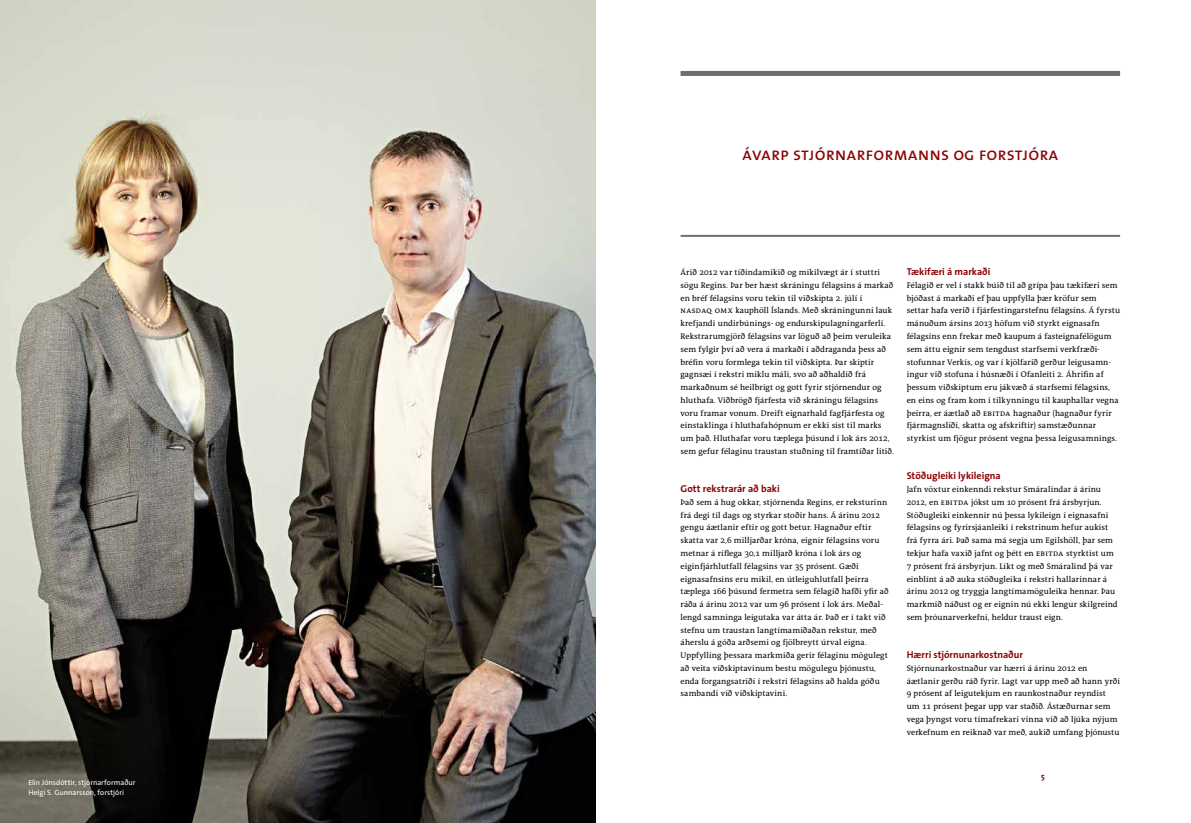
<style>
.page{position:relative;width:1191px;height:823px;background:#fff}
.page>*{position:absolute;margin:0;border:0;box-sizing:border-box;transform-origin:0 0}
.t1{font:18px "The Sans Regular Caps";color:#8b0304}
.t2{font:700 10px "The Sans";color:#8b0304}
.t3{font:8.2px/12.7px "The Antiqua Sun";letter-spacing:.01em;color:#000}
.t4{font:700 8px "The Sans";color:#8b0304}
.t5{font:7.5px/10px "The Sans";letter-spacing:.005em;color:#fff}
.s1{font-family:"The Antiqua Sun Caps"}
</style>
<div class="page">
<img style="left:0;top:0;width:595px;height:822px">
<div style="left:680px;top:71px;width:440px;height:5px;background:#6d6e71"></div>
<hr style="left:680px;top:235px;width:440px;height:2px;background:#6d6e71">
<p class="t5" style="left:28px;top:776px;width:109px">Elín Jónsdóttir, stjórnarformaður<br>Helgi S. Gunnarsson, forstjóri</p>
<h1 class="t1" style="left:742px;top:144px;width:318px">ávarp stjórnarformanns og forstjóra</h1>
<p class="t3" style="left:680px;top:266px;width:215px">Árið 2012 var tíðindamikið og mikilvægt ár í stuttri sögu Regins. Þar ber hæst skráningu félagsins á markað en bréf félagsins voru tekin til viðskipta 2. júlí í <span class="s1">nasdaq omx</span> kauphöll Íslands. Með skráningunni lauk krefjandi undirbúnings- og endurskipulagningarferli.<br>Rekstrarumgjörð félagsins var löguð að þeim veruleika sem fylgir því að vera á markaði í aðdraganda þess að bréfin voru formlega tekin til viðskipta. Þar skiptir gagnsæi í rekstri miklu máli, svo að aðhaldið frá markaðnum sé heilbrigt og gott fyrir stjórnendur og hluthafa. Viðbrögð fjárfesta við skráningu félagsins voru framar vonum. Dreift eignarhald fagfjárfesta og einstaklinga í hluthafahópnum er ekki síst til marks um það. Hluthafar voru tæplega þúsund í lok árs 2012, sem gefur félaginu traustan stuðning til framtíðar litið.</p>
<p class="t2" style="left:680px;top:480px;width:101px">Gott rekstrarár að baki</p>
<p class="t3" style="left:680px;top:496px;width:210px">Það sem á hug okkar, stjórnenda Regins, er reksturinn frá degi til dags og styrkar stoðir hans. Á árinu 2012 gengu áætlanir eftir og gott betur. Hagnaður eftir skatta var 2,6 milljarðar króna, eignir félagsins voru metnar á ríflega 30,1 milljarð króna í lok árs og eiginfjárhlutfall félagsins var 35 prósent. Gæði eignasafnsins eru mikil, en útleiguhlutfall þeirra tæplega 166 þúsund fermetra sem félagið hafði yfir að ráða á árinu 2012 var um 96 prósent í lok árs. Meðal&shy;lengd samninga leigutaka var átta ár. Það er í takt við stefnu um traustan langtímamiðaðan rekstur, með áherslu á góða arðsemi og fjölbreytt úrval eigna.<br>Uppfylling þessara markmiða gerir félaginu mögulegt að veita viðskiptavinum bestu mögulegu þjónustu, enda forgangsatriði í rekstri félagsins að halda góðu sambandi við viðskiptavini.</p>
<p class="t2" style="left:906px;top:263px;width:85px">Tækifæri á markaði</p>
<p class="t3" style="left:906px;top:279px;width:215px">Félagið er vel í stakk búið til að grípa þau tækifæri sem bjóðast á markaði ef þau uppfylla þær kröfur sem settar hafa verið í fjárfestingarstefnu félagsins. Á fyrstu mánuðum ársins 2013 höfum við styrkt eignasafn félagsins enn frekar með kaupum á fasteignafélögum sem áttu eignir sem tengdust starfsemi verkfræði&shy;stofunnar Verkís, og var í kjölfarið gerður leigusamn&shy;ingur við stofuna í húsnæði í Ofanleiti 2. Áhrifin af þessum viðskiptum eru jákvæð á starfsemi félagsins, en eins og fram kom í tilkynningu til kauphallar vegna þeirra, er áætlað að <span class="s1">ebitda</span> hagnaður (hagnaður fyrir fjármagnsliði, skatta og afskriftir) samstæðunnar styrkist um fjögur prósent vegna þessa leigusamnings.</p>
<p class="t2" style="left:906px;top:467px;width:96px">Stöðugleiki lykileigna</p>
<p class="t3" style="left:906px;top:483px;width:212px">Jafn vöxtur einkenndi rekstur Smáralindar á árinu 2012, en <span class="s1">ebitda</span> jókst um 10 prósent frá ársbyrjun.<br>Stöðugleiki einkennir nú þessa lykileign í eignasafni félagsins og fyrirsjáanleiki í rekstrinum hefur aukist frá fyrra ári. Það sama má segja um Egilshöll, þar sem tekjur hafa vaxið jafnt og þétt en <span class="s1">ebitda</span> styrktist um 7 prósent frá ársbyrjun. Líkt og með Smáralind þá var einblínt á að auka stöðugleika í rekstri hallarinnar á árinu 2012 og tryggja langtímamöguleika hennar. Þau markmið náðust og er eignin nú ekki lengur skilgreind sem þróunarverkefni, heldur traust eign.</p>
<p class="t2" style="left:906px;top:646px;width:118px">Hærri stjórnunarkostnaður</p>
<p class="t3" style="left:906px;top:661px;width:215px">Stjórnunarkostnaður var hærri á árinu 2012 en áætlanir gerðu ráð fyrir. Lagt var upp með að hann yrði 9 prósent af leigutekjum en raunkostnaður reyndist um 11 prósent þegar upp var staðið. Ástæðurnar sem vega þyngst voru tímafrekari vinna við að ljúka nýjum verkefnum en reiknað var með, aukið umfang þjónustu</p>
<p class="t4" style="left:1041px;top:769px;width:5px">5</p>
</div>
